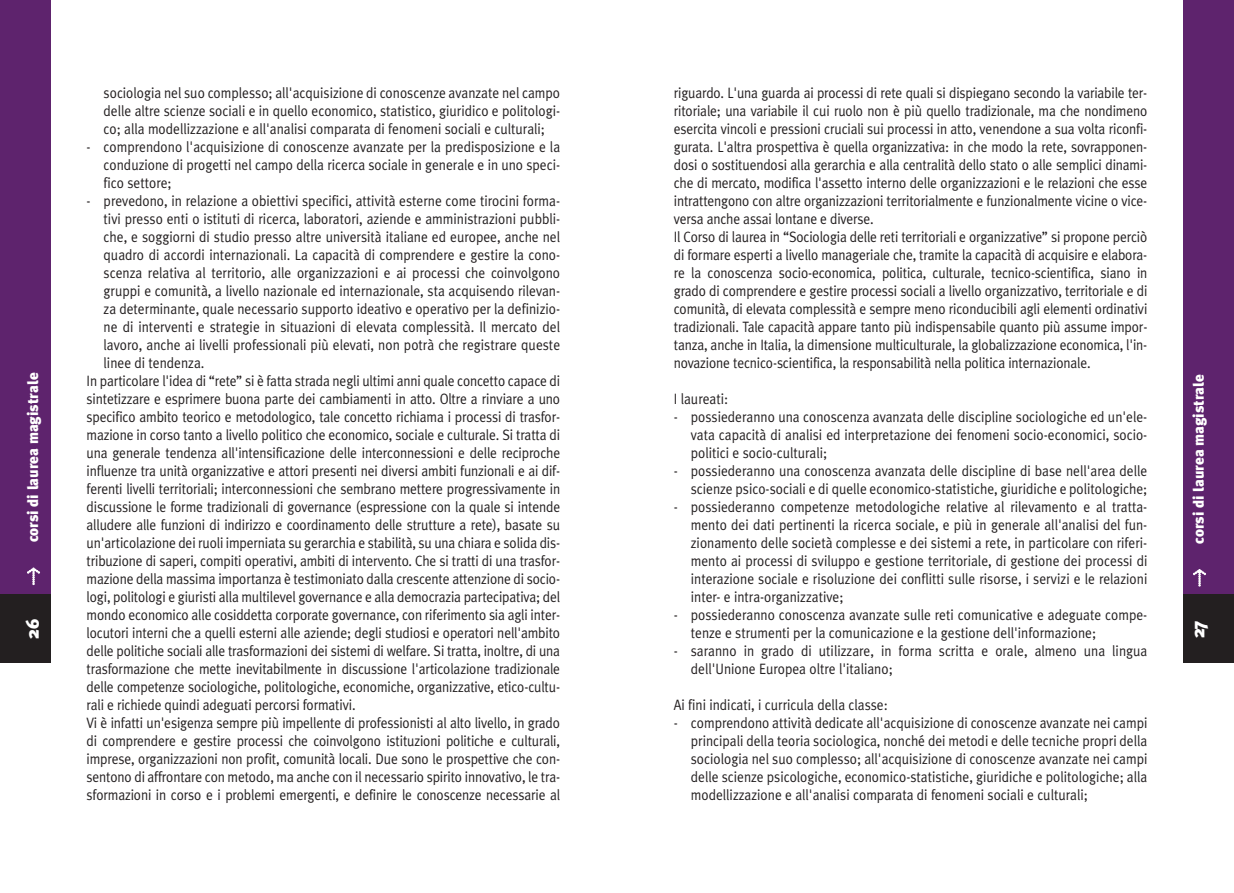
<style>
.page{position:relative;width:1234px;height:893px;background:#fff}
.page>*{position:absolute;margin:0;border:0;box-sizing:border-box;transform-origin:0 0}
.t1{font:900 18px "Meta Plus";color:#fff}
.t2{font:15px/18px "Meta Plus Normal";letter-spacing:-.01em;color:#231f20;text-align:justify;scale:.9 1}
.t3{font:900 15px "Meta Plus";color:#fff}
.s1{font-family:"Meta Plus Normal";font-weight:400}
</style>
<div class="page">
<div style="left:1182px;top:0;width:51px;height:595px;background:#5e236d"></div>
<div style="left:1182px;top:595px;width:51px;height:68px;background:#231f20"></div>
<div style="left:0;top:0;width:51px;height:595px;background:#5e236d"></div>
<div style="left:0;top:595px;width:51px;height:68px;background:#231f20"></div>
<p class="t3" style="left:24px;top:585px;width:214px;rotate:-90deg"><span class="s1">&gt;</span> corsi di laurea magistrale</p>
<p class="t1" style="left:22px;top:639px;width:21px;rotate:-90deg">26</p>
<p class="t2" style="left:104px;top:84px;width:508px">sociologia nel suo complesso; all'acquisizione di conoscenze avanzate nel campo delle altre scienze sociali e in quello economico, statistico, giuridico e politologi&shy;co; alla modellizzazione e all'analisi comparata di fenomeni sociali e culturali;</p>
<p class="t2" style="left:104px;top:138px;width:508px;text-indent:-17px">- comprendono l'acquisizione di conoscenze avanzate per la predisposizione e la conduzione di progetti nel campo della ricerca sociale in generale e in uno speci&shy;fico settore;</p>
<p class="t2" style="left:87px;top:192px;width:527px">- prevedono, in relazione a obiettivi specifici, attività esterne come tirocini forma-</p>
<p class="t2" style="left:104px;top:210px;width:508px">tivi presso enti o istituti di ricerca, laboratori, aziende e amministrazioni pubbli-</p>
<p class="t2" style="left:104px;top:228px;width:508px">che, e soggiorni di studio presso altre università italiane ed europee, anche nel</p>
<p class="t2" style="left:104px;top:246px;width:508px">quadro di accordi internazionali. La capacità di comprendere e gestire la cono-</p>
<p class="t2" style="left:104px;top:264px;width:508px">scenza relativa al territorio, alle organizzazioni e ai processi che coinvolgono</p>
<p class="t2" style="left:104px;top:282px;width:508px">gruppi e comunità, a livello nazionale ed internazionale, sta acquisendo rilevan-</p>
<p class="t2" style="left:104px;top:300px;width:508px">za determinante, quale necessario supporto ideativo e operativo per la definizio-</p>
<p class="t2" style="left:104px;top:318px;width:508px">ne di interventi e strategie in situazioni di elevata complessità. Il mercato del</p>
<p class="t2" style="left:104px;top:336px;width:508px">lavoro, anche ai livelli professionali più elevati, non potrà che registrare queste</p>
<p class="t2" style="left:104px;top:354px;width:114px">linee di tendenza.</p>
<p class="t2" style="left:87px;top:372px;width:527px">In particolare l'idea di “rete” si è fatta strada negli ultimi anni quale concetto capace di</p>
<p class="t2" style="left:87px;top:390px;width:527px">sintetizzare e esprimere buona parte dei cambiamenti in atto. Oltre a rinviare a uno</p>
<p class="t2" style="left:87px;top:408px;width:527px">specifico ambito teorico e metodologico, tale concetto richiama i processi di trasfor-</p>
<p class="t2" style="left:87px;top:426px;width:527px">mazione in corso tanto a livello politico che economico, sociale e culturale. Si tratta di</p>
<p class="t2" style="left:87px;top:444px;width:527px">una generale tendenza all'intensificazione delle interconnessioni e delle reciproche</p>
<p class="t2" style="left:87px;top:462px;width:527px">influenze tra unità organizzative e attori presenti nei diversi ambiti funzionali e ai dif-</p>
<p class="t2" style="left:87px;top:480px;width:527px">ferenti livelli territoriali; interconnessioni che sembrano mettere progressivamente in</p>
<p class="t2" style="left:87px;top:498px;width:527px">discussione le forme tradizionali di governance (espressione con la quale si intende</p>
<p class="t2" style="left:87px;top:516px;width:527px">alludere alle funzioni di indirizzo e coordinamento delle strutture a rete), basate su</p>
<p class="t2" style="left:87px;top:534px;width:527px">un'articolazione dei ruoli imperniata su gerarchia e stabilità, su una chiara e solida dis-</p>
<p class="t2" style="left:87px;top:552px;width:527px">tribuzione di saperi, compiti operativi, ambiti di intervento. Che si tratti di una trasfor-</p>
<p class="t2" style="left:87px;top:570px;width:527px">mazione della massima importanza è testimoniato dalla crescente attenzione di socio-</p>
<p class="t2" style="left:87px;top:588px;width:527px">logi, politologi e giuristi alla multilevel governance e alla democrazia partecipativa; del</p>
<p class="t2" style="left:87px;top:606px;width:527px">mondo economico alle cosiddetta corporate governance, con riferimento sia agli inter-</p>
<p class="t2" style="left:87px;top:624px;width:527px">locutori interni che a quelli esterni alle aziende; degli studiosi e operatori nell'ambito</p>
<p class="t2" style="left:87px;top:642px;width:527px">delle politiche sociali alle trasformazioni dei sistemi di welfare. Si tratta, inoltre, di una</p>
<p class="t2" style="left:87px;top:660px;width:527px">trasformazione che mette inevitabilmente in discussione l'articolazione tradizionale</p>
<p class="t2" style="left:87px;top:678px;width:527px">delle competenze sociologiche, politologiche, economiche, organizzative, etico-cultu-</p>
<p class="t2" style="left:87px;top:696px;width:300px">rali e richiede quindi adeguati percorsi formativi.</p>
<p class="t2" style="left:87px;top:714px;width:527px">Vi è infatti un'esigenza sempre più impellente di professionisti al alto livello, in grado</p>
<p class="t2" style="left:87px;top:732px;width:527px">di comprendere e gestire processi che coinvolgono istituzioni politiche e culturali,</p>
<p class="t2" style="left:86px;top:750px;width:527px">imprese, organizzazioni non profit, comunità locali. Due sono le prospettive che con-</p>
<p class="t2" style="left:87px;top:768px;width:527px">sentono di affrontare con metodo, ma anche con il necessario spirito innovativo, le tra-</p>
<p class="t2" style="left:87px;top:786px;width:527px">sformazioni in corso e i problemi emergenti, e definire le conoscenze necessarie al</p>
<p class="t2" style="left:673px;top:84px;width:527px;text-align:left">riguardo. L'una guarda ai processi di rete quali si dispiegano secondo la variabile ter&shy;ritoriale; una variabile il cui ruolo non è più quello tradizionale, ma che nondimeno esercita vincoli e pressioni cruciali sui processi in atto, venendone a sua volta riconfi&shy;gurata. L'altra prospettiva è quella organizzativa: in che modo la rete, sovrapponen&shy;dosi o sostituendosi alla gerarchia e alla centralità dello stato o alle semplici dinami&shy;che di mercato, modifica l'assetto interno delle organizzazioni e le relazioni che esse intrattengono con altre organizzazioni territorialmente e funzionalmente vicine o vice&shy;versa anche assai lontane e diverse.<br>Il Corso di laurea in “Sociologia delle reti territoriali e organizzative” si propone perciò di formare esperti a livello manageriale che, tramite la capacità di acquisire e elabora&shy;re la conoscenza socio-economica, politica, culturale, tecnico-scientifica, siano in grado di comprendere e gestire processi sociali a livello organizzativo, territoriale e di comunità, di elevata complessità e sempre meno riconducibili agli elementi ordinativi tradizionali. Tale capacità appare tanto più indispensabile quanto più assume impor&shy;tanza, anche in Italia, la dimensione multiculturale, la globalizzazione economica, l'in&shy;novazione tecnico-scientifica, la responsabilità nella politica internazionale.</p>
<p class="t2" style="left:673px;top:390px;width:62px">I laureati:</p>
<p class="t2" style="left:690px;top:408px;width:508px;text-indent:-17px">- possiederanno una conoscenza avanzata delle discipline sociologiche ed un'ele&shy;vata capacità di analisi ed interpretazione dei fenomeni socio-economici, socio&shy;politici e socio-culturali;</p>
<p class="t2" style="left:673px;top:462px;width:527px;text-align:right">- possiederanno una conoscenza avanzata delle discipline di base nell'area delle scienze psico-sociali e di quelle economico-statistiche, giuridiche e politologiche;</p>
<p class="t2" style="left:690px;top:498px;width:508px;text-indent:-17px">- possiederanno competenze metodologiche relative al rilevamento e al tratta&shy;mento dei dati pertinenti la ricerca sociale, e più in generale all'analisi del fun&shy;zionamento delle società complesse e dei sistemi a rete, in particolare con riferi&shy;mento ai processi di sviluppo e gestione territoriale, di gestione dei processi di interazione sociale e risoluzione dei conflitti sulle risorse, i servizi e le relazioni inter- e intra-organizzative;</p>
<p class="t2" style="left:690px;top:606px;width:508px;text-indent:-17px">- possiederanno conoscenza avanzate sulle reti comunicative e adeguate compe&shy;tenze e strumenti per la comunicazione e la gestione dell'informazione;</p>
<p class="t2" style="left:690px;top:642px;width:508px;text-indent:-17px">- saranno in grado di utilizzare, in forma scritta e orale, almeno una lingua dell'Unione Europea oltre l'italiano;</p>
<p class="t2" style="left:673px;top:696px;width:239px">Ai fini indicati, i curricula della classe:</p>
<p class="t2" style="left:690px;top:714px;width:508px;text-indent:-17px">- comprendono attività dedicate all'acquisizione di conoscenze avanzate nei campi principali della teoria sociologica, nonché dei metodi e delle tecniche propri della sociologia nel suo complesso; all'acquisizione di conoscenze avanzate nei campi delle scienze psicologiche, economico-statistiche, giuridiche e politologiche; alla modellizzazione e all'analisi comparata di fenomeni sociali e culturali;</p>
<p class="t3" style="left:1189px;top:586px;width:214px;rotate:-90deg"><span class="s1">&gt;</span> corsi di laurea magistrale</p>
<p class="t1" style="left:1187px;top:638px;width:19px;rotate:-90deg">27</p>
</div>
